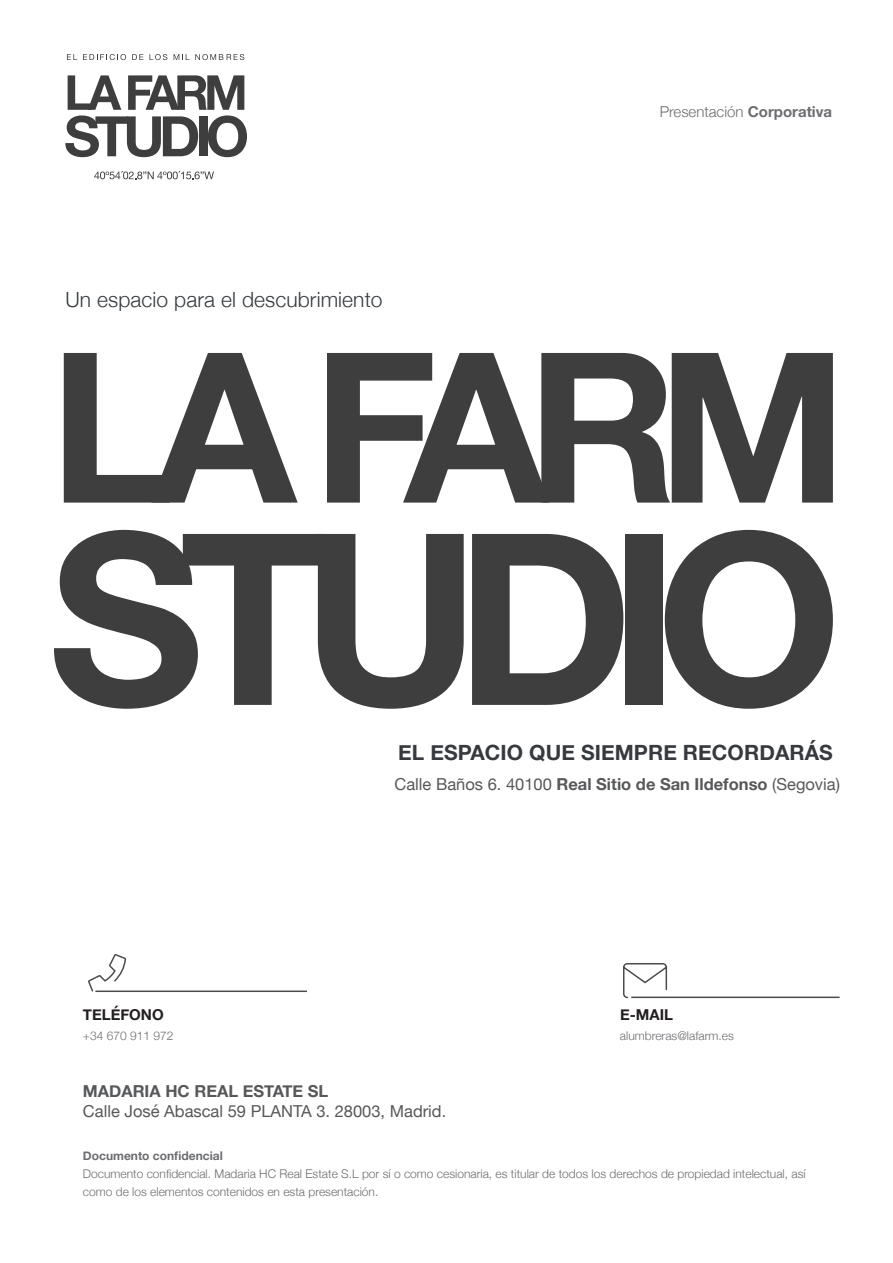
<style>
.page{position:relative;width:893px;height:1263px;background:#fff}
.page>*{position:absolute;margin:0;border:0;box-sizing:border-box;transform-origin:0 0}
.t1{font:300 21px "Helvetica Neue";letter-spacing:.005em;color:#363a3e}
.t2{font:700 21px "Helvetica Neue";letter-spacing:.005em;color:#363a3e}
.t3{font:16.5px "Helvetica Neue";color:#57585a}
.t4{font:700 16.5px "Helvetica Neue";color:#57585a}
.t5{font:300 15px "Helvetica Neue";color:#6c6d70}
.t6{font:700 15px "Helvetica Neue";color:#231f20}
.t7{font:300 12px/18px "Helvetica Neue";color:#6c6d70}
.t8{font:700 12px "Helvetica Neue";color:#6c6d70}
.s1{font-weight:700}
</style>
<div class="page">
<hr style="left:95px;top:990px;width:212px;height:2px;background:#4b4c4d">
<hr style="left:631px;top:996px;width:209px;height:2px;background:#4b4c4d">
<svg style="left:88px;top:954px;width:39px;height:38px"></svg>
<svg style="left:623px;top:963px;width:45px;height:36px"></svg>
<svg style="left:64px;top:353px;width:234px;height:150px"></svg>
<svg style="left:327px;top:353px;width:506px;height:150px"></svg>
<svg style="left:54px;top:530px;width:410px;height:179px"></svg>
<svg style="left:472px;top:534px;width:151px;height:171px"></svg>
<div style="left:625px;top:534px;width:38px;height:171px;background:#3e3e3f"></div>
<svg style="left:665px;top:530px;width:168px;height:179px"></svg>
<svg style="left:67px;top:54px;width:10px;height:6px"></svg>
<svg style="left:83px;top:54px;width:43px;height:6px"></svg>
<svg style="left:132px;top:54px;width:11px;height:6px"></svg>
<svg style="left:149px;top:54px;width:18px;height:6px"></svg>
<svg style="left:174px;top:54px;width:15px;height:6px"></svg>
<svg style="left:195px;top:54px;width:49px;height:6px"></svg>
<svg style="left:65px;top:75px;width:182px;height:82px"></svg>
<svg style="left:94px;top:171px;width:120px;height:8px"></svg>
<h1 class="t1" style="left:65px;top:283px;width:319px">Un espacio para el descubrimiento</h1>
<p class="t5" style="left:660px;top:100px;width:174px">Presentación <span class="s1">Corporativa</span></p>
<h1 class="t2" style="left:398px;top:736px;width:436px">EL ESPACIO QUE SIEMPRE RECORDARÁS</h1>
<h2 class="t3" style="left:394px;top:772px;width:447px">Calle Baños 6. 40100 <span class="s1">Real Sitio de San Ildefonso</span> (Segovia)</h2>
<p class="t6" style="left:83px;top:1003px;width:82px">TELÉFONO</p>
<p class="t6" style="left:620px;top:1003px;width:55px">E-MAIL</p>
<p class="t7" style="left:83px;top:1026px;width:92px">+34 670 911 972</p>
<p class="t7" style="left:620px;top:1026px;width:115px">alumbreras@lafarm.es</p>
<h2 class="t4" style="left:83px;top:1078px;width:247px">MADARIA HC REAL ESTATE SL</h2>
<h2 class="t3" style="left:83px;top:1099px;width:365px">Calle José Abascal 59 PLANTA 3. 28003, Madrid.</h2>
<p class="t8" style="left:83px;top:1146px;width:141px">Documento confidencial</p>
<p class="t7" style="left:83px;top:1164px;width:724px">Documento confidencial. Madaria HC Real Estate S.L por sí o como cesionaria, es titular de todos los derechos de propiedad intelectual, así como de los elementos contenidos en esta presentación.</p>
</div>
